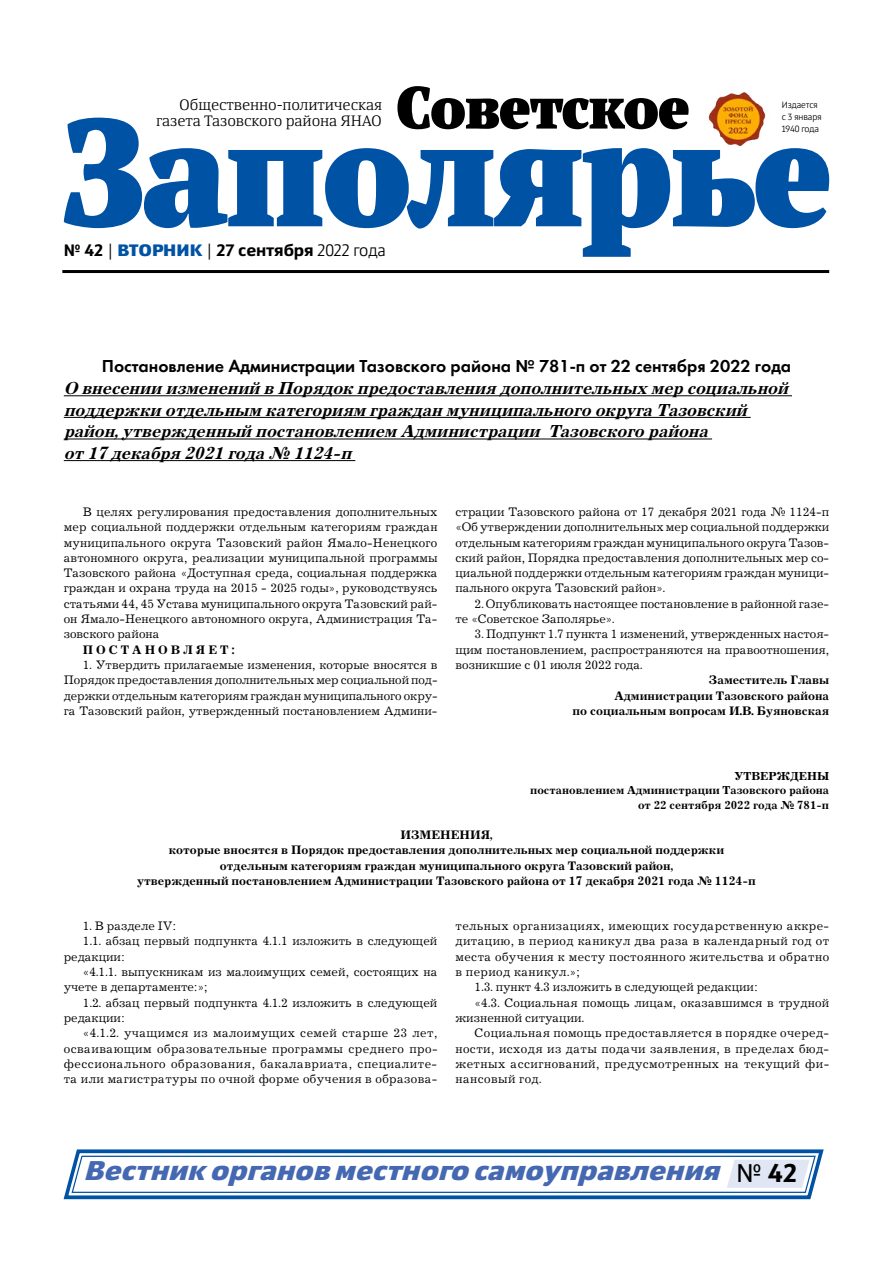
<style>
.page{position:relative;width:893px;height:1263px;background:#fff}
.page>*{position:absolute;margin:0;border:0;box-sizing:border-box;transform-origin:0 0}
.t1{font:italic 900 27px "Yefimov Sans";color:#4468b1}
.t2{font:italic 700 18px/21.6px "Journal C";color:#000}
.t3{font:18px "Futura Demi C";color:#000}
.t4{font:700 16.5px "Yefimov Sans";letter-spacing:-.005em;color:#000}
.t5{font:300 15px/15.8px "Yefimov Serif";letter-spacing:-.005em;color:#000;text-align:right}
.t6{font:12.75px/15.3px "Journal C";letter-spacing:.01em;color:#000;text-align:justify}
.t7{font:12.75px "Journal C";letter-spacing:.03em;color:#000}
.t8{font:700 12.75px/15.3px "Journal C";color:#000;text-align:right}
.t9{font:12.75px "Journal C";letter-spacing:.035em;color:#000}
.t10{font:700 12px/14.4px "Journal C";color:#000;text-align:right}
.t11{font:300 9px/12px "Yefimov Sans";letter-spacing:-.005em;color:#000}
.s1{font-weight:300}
.s2{font-weight:900;color:#0052a4}
.s3{font-weight:400;font-style:normal;font-size:25.5px;color:#000}
.s4{font-weight:700;font-style:normal;font-size:25.5px;color:#000}
</style>
<div class="page">
<svg style="left:63px;top:1149px;width:761px;height:51px"></svg>
<svg style="left:64px;top:118px;width:765px;height:139px"></svg>
<svg style="left:397px;top:86px;width:292px;height:43px"></svg>
<hr style="left:62px;top:270px;width:767px;height:3px;background:#000">
<img style="left:704px;top:92px;width:66px;height:60px">
<hr style="left:64px;top:395px;width:728px;height:1px;background:#000">
<hr style="left:64px;top:417px;width:687px;height:1px;background:#000">
<hr style="left:64px;top:438px;width:648px;height:1px;background:#000">
<hr style="left:64px;top:460px;width:291px;height:1px;background:#000">
<p class="t5" style="left:156px;top:97px;width:227px">Общественно-политическая газета Тазовского района ЯНАО</p>
<p class="t11" style="left:782px;top:99px;width:41px">Издается с 3 января<br>1940 года</p>
<p class="t4" style="left:64px;top:240px;width:324px">№ 42 <span class="s1">|</span> <span class="s2">вторник</span> <span class="s1">|</span> 27 сентября <span class="s1">2022 года</span></p>
<h2 class="t3" style="left:102px;top:356px;width:691px">Постановление Администрации Тазовского района № 781-п от 22 сентября 2022 года</h2>
<p class="t2" style="left:64px;top:378px;width:731px">О внесении изменений вПорядок предоставления дополнительных мерсоциальной поддержки отдельным категориям граждан муниципальногоокругаТазовский район,утвержденный постановлением Администрации Тазовскогорайона<br>от 17 декабря 2021 года№ 1124-п</p>
<p class="t6" style="left:64px;top:505px;width:375px;text-indent:19px">В целях регулирования предоставления дополнительных мер социальной поддержки отдельным категориям граждан муниципального округа Тазовский район Ямало-Ненецкого автономного округа, реализации муниципальной программы Тазовского района «Доступная среда, социальная поддержка граждан и охрана труда на 2015 - 2025 годы», руководствуясь статьями 44, 45 Устава муниципального округа Тазовский рай&shy;он Ямало-Ненецкого автономного округа, Администрация Та&shy;зовского района</p>
<p class="t8" style="left:83px;top:642px;width:153px">П О С Т А Н О В Л Я Е Т :</p>
<p class="t6" style="left:64px;top:658px;width:375px;text-indent:19px">1. Утвердить прилагаемые изменения, которые вносятся в Порядок предоставления дополнительных мер социальной под&shy;держки отдельным категориям граждан муниципального окру&shy;га Тазовский район, утвержденный постановлением Админи-</p>
<p class="t6" style="left:455px;top:505px;width:375px">страции Тазовского района от 17 декабря 2021 года № 1124-п «Об утверждении дополнительных мер социальной поддержки отдельным категориям граждан муниципального округа Тазов&shy;ский район, Порядка предоставления дополнительных мер со&shy;циальной поддержки отдельным категориям граждан муници&shy;пального округа Тазовский район».</p>
<p class="t6" style="left:455px;top:596px;width:375px;text-indent:19px">2. Опубликовать настоящее постановление в районной газе&shy;те «Советское Заполярье».</p>
<p class="t6" style="left:455px;top:627px;width:375px;text-indent:19px">3. Подпункт 1.7 пункта 1 изменений, утвержденных настоя&shy;щим постановлением, распространяются на правоотношения, возникшие с 01 июля 2022 года.</p>
<p class="t8" style="left:573px;top:673px;width:258px">Заместитель Главы<br>Администрации Тазовского района<br>по социальным вопросам И.В. Буяновская</p>
<p class="t10" style="left:530px;top:769px;width:300px">УТВЕРЖДЕНЫ<br>постановлением Администрации Тазовского района от 22 сентября 2022 года № 781-п</p>
<p class="t8" style="left:137px;top:828px;width:620px;text-align:center">ИЗМЕНЕНИЯ,<br>которые вносятся в Порядок предоставления дополнительных мер социальной поддержки отдельным категориям граждан муниципального округа Тазовский район,<br>утвержденный постановлением Администрации Тазовского района от 17 декабря 2021 года № 1124-п</p>
<p class="t6" style="left:83px;top:919px;width:95px">1. В разделе IV:</p>
<p class="t6" style="left:83px;top:934px;width:356px">1.1. абзац первый подпункта 4.1.1 изложить в следующей</p>
<p class="t6" style="left:64px;top:949px;width:63px">редакции:</p>
<p class="t6" style="left:83px;top:965px;width:356px">«4.1.1. выпускникам из малоимущих семей, состоящих на</p>
<p class="t6" style="left:64px;top:980px;width:145px">учете в департаменте:»;</p>
<p class="t6" style="left:83px;top:995px;width:356px">1.2. абзац первый подпункта 4.1.2 изложить в следующей</p>
<p class="t6" style="left:64px;top:1010px;width:63px">редакции:</p>
<p class="t7" style="left:83px;top:1026px;width:356px">«4.1.2. учащимся из малоимущих семей старше 23 лет,</p>
<p class="t9" style="left:64px;top:1042px;width:375px">осваивающим образовательные программы среднего про-</p>
<p class="t9" style="left:64px;top:1057px;width:375px">фессионального образования, бакалавриата, специалите-</p>
<p class="t7" style="left:64px;top:1072px;width:375px">та или магистратуры по очной форме обучения в образова-</p>
<p class="t7" style="left:455px;top:919px;width:375px">тельных организациях, имеющих государственную аккре-</p>
<p class="t7" style="left:455px;top:934px;width:375px">дитацию, в период каникул два раза в календарный год от</p>
<p class="t7" style="left:455px;top:950px;width:375px">места обучения к месту постоянного жительства и обратно</p>
<p class="t7" style="left:455px;top:965px;width:126px">в период каникул.»;</p>
<p class="t6" style="left:475px;top:980px;width:285px">1.3. пункт 4.3 изложить в следующей редакции:</p>
<p class="t6" style="left:475px;top:995px;width:356px">«4.3. Социальная помощь лицам, оказавшимся в трудной</p>
<p class="t6" style="left:455px;top:1010px;width:130px">жизненной ситуации.</p>
<p class="t7" style="left:475px;top:1026px;width:356px">Социальная помощь предоставляется в порядке очеред-</p>
<p class="t7" style="left:455px;top:1042px;width:375px">ности, исходя из даты подачи заявления, в пределах бюд-</p>
<p class="t7" style="left:455px;top:1057px;width:375px">жетных ассигнований, предусмотренных на текущий фи-</p>
<p class="t7" style="left:455px;top:1072px;width:88px">нансовый год.</p>
<h1 class="t1" style="left:83px;top:1153px;width:716px">Вестник органовместного самоуправления <span class="s3">№</span> <span class="s4">4 2</span></h1>
</div>
